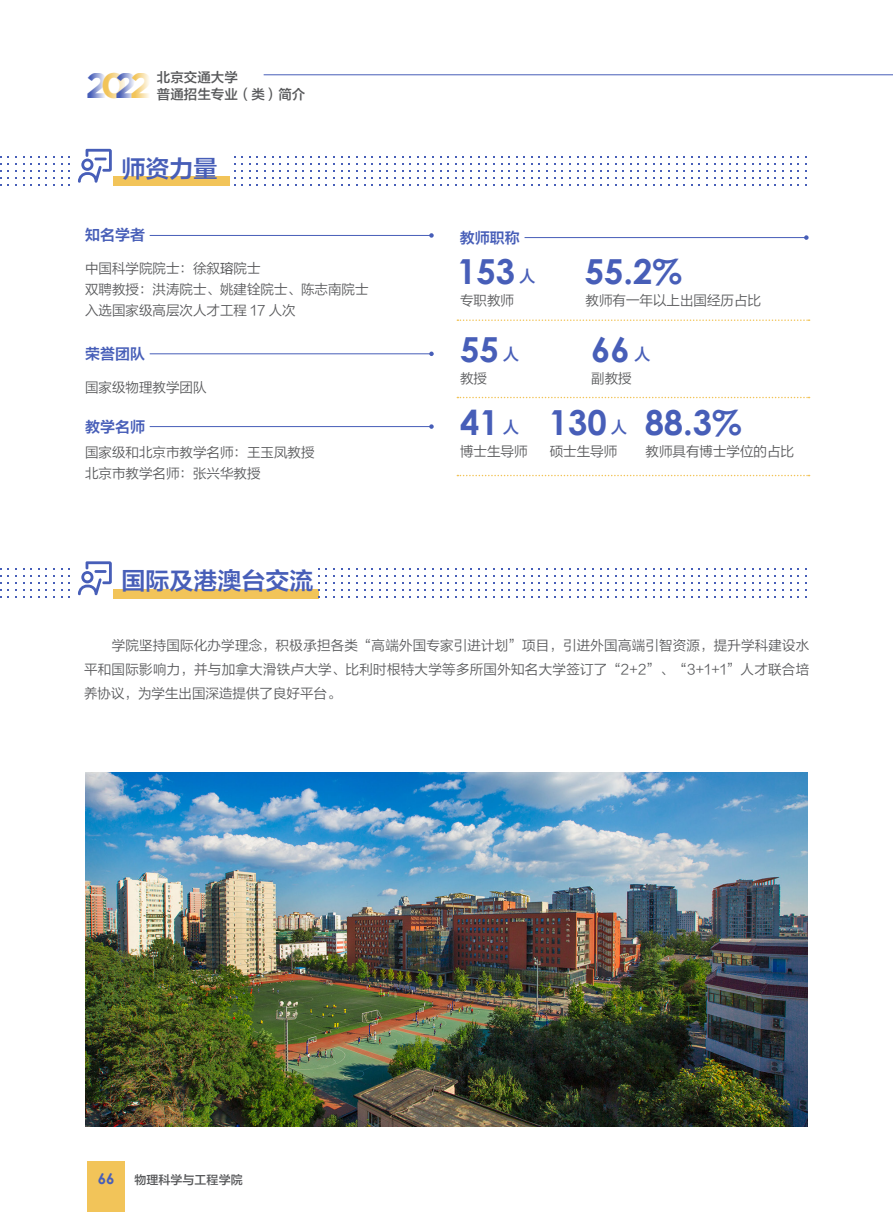
<style>
.page{position:relative;width:893px;height:1212px;background:#fff}
.page>*{position:absolute;margin:0;border:0;box-sizing:border-box;transform-origin:0 0}
.t1{font:700 35.55px "Gotham";color:#475eb8}
.t2{font:700 34.5px "Century Gothic";color:#475eb8}
.t3{font:24px "FZLTZCHJW GB1 0";color:#475eb8}
.t4{font:15px "FZLTZCHJW GB1 0";color:#475eb8}
.t5{font:700 15px "Century Gothic";color:#475eb8}
.t6{font:13.5px/21px "FZLTXIHJW GB1 0";color:#57585a}
.t7{font:13.5px "FZLTZHJW GB1 0";color:#57585a}
.t8{font:12px "FZLTZHJW GB1 0";color:#57585a}
.s1{color:#f2c459}
.s2{font-family:"FZLTHK GBK1 0"}
.s3{font-family:"FZLTZHJW GB1 0";font-weight:400;font-size:16.5px}
</style>
<div class="page">
<hr style="left:264px;top:74px;width:629px;height:1px;background:#475eb8">
<div style="left:87px;top:1161px;width:38px;height:51px;background:#f2c459"></div>
<div style="left:113px;top:176px;width:117px;height:10px;background:#f2c459"></div>
<svg style="left:78px;top:149px;width:34px;height:34px"></svg>
<hr style="left:150px;top:235px;width:281px;height:1px;background:#475eb8">
<svg style="left:429px;top:233px;width:5px;height:5px"></svg>
<hr style="left:150px;top:426px;width:281px;height:1px;background:#475eb8">
<svg style="left:429px;top:424px;width:5px;height:5px"></svg>
<div style="left:113px;top:589px;width:206px;height:10px;background:#f2c459"></div>
<svg style="left:333px;top:568px;width:2px;height:30px"></svg>
<svg style="left:356px;top:568px;width:2px;height:30px"></svg>
<svg style="left:371px;top:568px;width:2px;height:30px"></svg>
<svg style="left:394px;top:568px;width:2px;height:30px"></svg>
<svg style="left:409px;top:568px;width:2px;height:30px"></svg>
<svg style="left:432px;top:568px;width:2px;height:30px"></svg>
<svg style="left:455px;top:568px;width:2px;height:30px"></svg>
<svg style="left:470px;top:568px;width:2px;height:30px"></svg>
<svg style="left:485px;top:568px;width:2px;height:30px"></svg>
<svg style="left:493px;top:568px;width:2px;height:30px"></svg>
<svg style="left:508px;top:568px;width:2px;height:30px"></svg>
<svg style="left:531px;top:568px;width:2px;height:30px"></svg>
<svg style="left:546px;top:568px;width:2px;height:30px"></svg>
<svg style="left:569px;top:568px;width:2px;height:30px"></svg>
<svg style="left:584px;top:568px;width:2px;height:30px"></svg>
<svg style="left:592px;top:568px;width:2px;height:30px"></svg>
<svg style="left:607px;top:568px;width:2px;height:30px"></svg>
<svg style="left:622px;top:568px;width:2px;height:30px"></svg>
<svg style="left:630px;top:568px;width:2px;height:30px"></svg>
<svg style="left:645px;top:568px;width:2px;height:30px"></svg>
<svg style="left:668px;top:568px;width:2px;height:30px"></svg>
<svg style="left:683px;top:568px;width:2px;height:30px"></svg>
<svg style="left:706px;top:568px;width:2px;height:30px"></svg>
<svg style="left:721px;top:568px;width:2px;height:30px"></svg>
<svg style="left:729px;top:568px;width:2px;height:30px"></svg>
<svg style="left:744px;top:568px;width:2px;height:30px"></svg>
<svg style="left:782px;top:568px;width:2px;height:30px"></svg>
<svg style="left:805px;top:568px;width:2px;height:30px"></svg>
<svg style="left:15px;top:568px;width:2px;height:30px"></svg>
<svg style="left:38px;top:568px;width:2px;height:30px"></svg>
<svg style="left:53px;top:568px;width:2px;height:30px"></svg>
<svg style="left:78px;top:561px;width:34px;height:34px"></svg>
<hr style="left:150px;top:353px;width:281px;height:1px;background:#475eb8">
<svg style="left:429px;top:352px;width:5px;height:4px"></svg>
<hr style="left:525px;top:237px;width:281px;height:1px;background:#475eb8">
<svg style="left:804px;top:235px;width:5px;height:5px"></svg>
<svg style="left:457px;top:319px;width:350px;height:2px"></svg>
<svg style="left:457px;top:397px;width:350px;height:1px"></svg>
<svg style="left:457px;top:475px;width:350px;height:1px"></svg>
<img style="left:85px;top:772px;width:723px;height:355px">
<p class="t7" style="left:157px;top:70px;width:82px">北京交通大学</p>
<h1 class="t1" style="left:85px;top:62px;width:69px">2<span class="s1">0</span>2<span class="s1">2</span></h1>
<p class="t7" style="left:157px;top:87px;width:150px">普通招生专业（类）简介</p>
<p class="t3" style="left:122px;top:155px;width:97px">师资力量</p>
<p class="t4" style="left:85px;top:227px;width:61px">知名学者</p>
<p class="t6" style="left:85px;top:258px;width:285px">中国科学院院士：徐叙<span class="s2">瑢</span>院士<br>双聘教授：洪涛院士、姚建铨院士、陈志南院士入选国家级高层次人才工程 17 人次</p>
<p class="t4" style="left:85px;top:345px;width:61px">荣誉团队</p>
<p class="t6" style="left:85px;top:377px;width:123px">国家级物理教学团队</p>
<p class="t4" style="left:85px;top:418px;width:61px">教学名师</p>
<p class="t6" style="left:85px;top:442px;width:231px">国家级和北京市教学名师：王玉凤教授北京市教学名师：张兴华教授</p>
<h3 class="t3" style="left:122px;top:567px;width:193px">国际及港澳台交流</h3>
<p class="t4" style="left:460px;top:229px;width:61px">教师职称</p>
<h2 class="t2" style="left:457px;top:245px;width:80px">153 <span class="s3">人</span></h2>
<p class="t6" style="left:460px;top:290px;width:55px">专职教师</p>
<h2 class="t2" style="left:585px;top:245px;width:99px">55.2%</h2>
<p class="t6" style="left:586px;top:290px;width:177px">教师有一年以上出国经历占比</p>
<h2 class="t2" style="left:460px;top:324px;width:61px">55 <span class="s3">人</span></h2>
<h2 class="t2" style="left:591px;top:324px;width:61px">66 <span class="s3">人</span></h2>
<p class="t6" style="left:460px;top:369px;width:28px">教授</p>
<p class="t6" style="left:591px;top:369px;width:42px">副教授</p>
<h2 class="t2" style="left:460px;top:396px;width:283px">41 <span class="s3">人</span> 130 <span class="s3">人</span> 88.3%</h2>
<p class="t6" style="left:550px;top:441px;width:69px">硕士生导师</p>
<p class="t6" style="left:645px;top:441px;width:150px">教师具有博士学位的占比</p>
<p class="t6" style="left:460px;top:441px;width:69px">博士生导师</p>
<p class="t6" style="left:84px;top:634px;width:727px;line-height:24px;text-align:justify;text-indent:28px">学院坚持国际化办学理念，积极承担各类“高端外国专家引进计划”项目，引进外国高端引智资源，提升学科建设水平和国际影响力，并与加拿大滑铁卢大学、比利时根特大学等多所国外知名大学签订了“2+2”、“3+1+1”人才联合培养协议，为学生出国深造提供了良好平台。</p>
<p class="t5" style="left:98px;top:1167px;width:18px">66</p>
<p class="t8" style="left:135px;top:1173px;width:109px">物理科学与工程学院</p>
</div>
